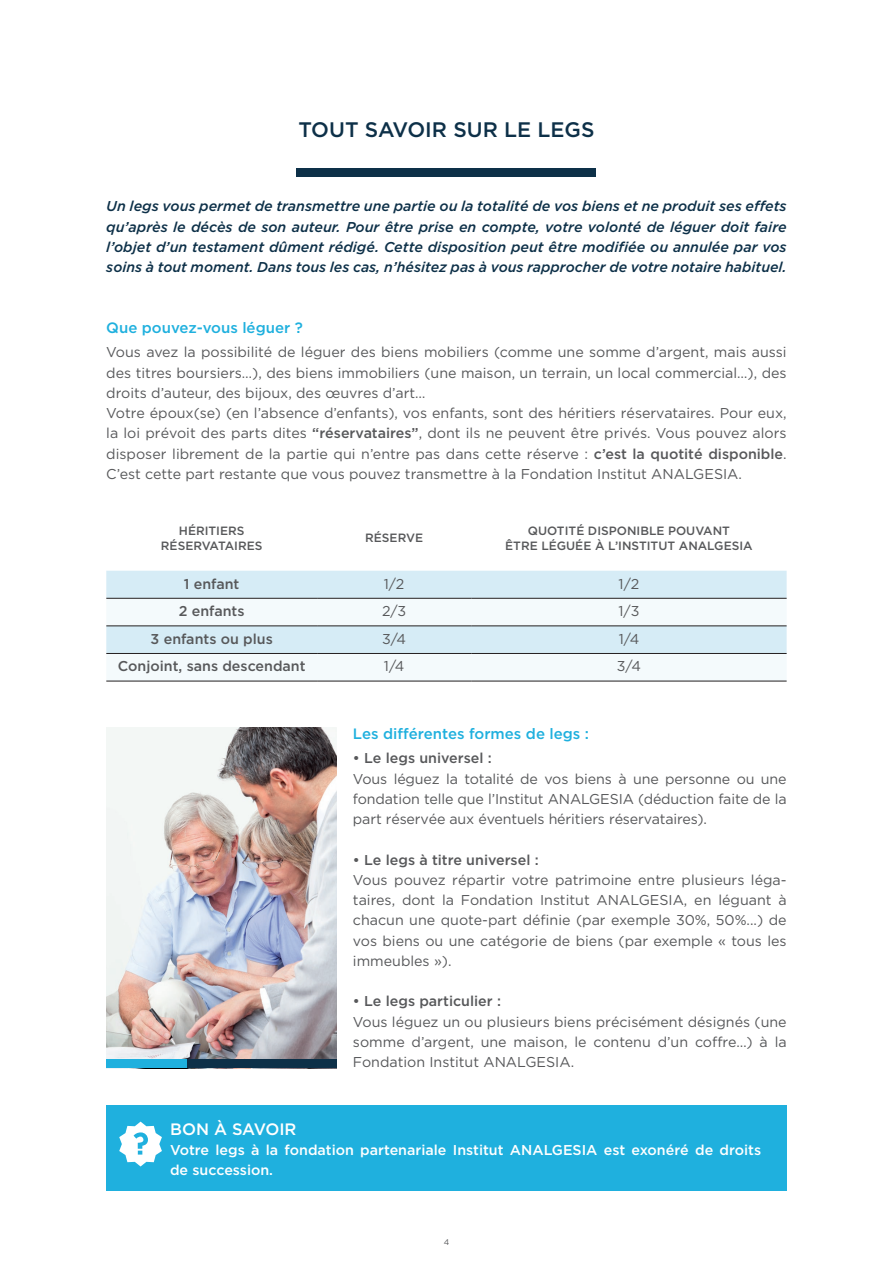
<style>
.page{position:relative;width:893px;height:1263px;background:#fff}
.page>*{position:absolute;margin:0;border:0;box-sizing:border-box;transform-origin:0 0}
.t1{font:500 21px "Gotham";color:#0d3048}
.t2{font:500 16.5px "Gotham";color:#fff}
.t3{font:500 15px "Gotham";color:#1fb0de}
.t4{font:14.25px/20.2px "Gotham";color:#57585a;text-align:justify}
.t5{font:italic 500 14.25px/20.2px "Gotham";color:#0d3048;text-align:justify}
.t6{font:500 14.25px "Gotham";color:#57585a}
.t7{font:500 14.25px/20.2px "Gotham";color:#fff}
.t8{font:500 12px/15px "Gotham";color:#57585a;text-align:center}
.t9{font:8.25px "Gotham";color:#57585a}
.s1{font-weight:500}
</style>
<div class="page">
<div style="left:106px;top:1106px;width:681px;height:85px;background:#1fb0de"></div>
<div style="left:106px;top:571px;width:681px;height:27px;background:#d6ecf6"></div>
<svg style="left:106px;top:599px;width:681px;height:82px;fill:#f4fafc"></svg>
<hr style="left:106px;top:681px;width:211px;height:1px;background:#231f20">
<hr style="left:317px;top:681px;width:154px;height:1px;background:#231f20">
<hr style="left:471px;top:681px;width:316px;height:1px;background:#231f20">
<hr style="left:106px;top:653px;width:211px;height:1px;background:#231f20">
<hr style="left:317px;top:653px;width:154px;height:1px;background:#231f20">
<hr style="left:471px;top:653px;width:316px;height:1px;background:#231f20">
<hr style="left:106px;top:626px;width:211px;height:1px;background:#231f20">
<hr style="left:317px;top:626px;width:154px;height:1px;background:#231f20">
<hr style="left:471px;top:626px;width:316px;height:1px;background:#231f20">
<hr style="left:106px;top:598px;width:211px;height:1px;background:#231f20">
<hr style="left:317px;top:598px;width:154px;height:1px;background:#231f20">
<hr style="left:471px;top:598px;width:316px;height:1px;background:#231f20">
<svg style="left:119px;top:1121px;width:43px;height:45px"></svg>
<div style="left:297px;top:168px;width:299px;height:8px;background:#0d3048"></div>
<img style="left:106px;top:728px;width:231px;height:331px">
<div style="left:106px;top:1059px;width:82px;height:9px;background:#1fb0de"></div>
<div style="left:188px;top:1059px;width:149px;height:9px;background:#0d3048"></div>
<h1 class="t1" style="left:298px;top:117px;width:298px">TOUT SAVOIR SUR LE LEGS</h1>
<p class="t5" style="left:106px;top:196px;width:682px">Un legs vous permet de transmettre une partie ou la totalité de vos biens et ne produit ses effets qu’après le décès de son auteur. Pour être prise en compte, votre volonté de léguer doit faire l’objet d’un testament dûment rédigé. Cette disposition peut être modifiée ou annulée par vos soins à tout moment. Dans tous les cas, n’hésitez pas à vous rapprocher de votre notaire habituel.</p>
<p class="t3" style="left:106px;top:319px;width:198px">Que pouvez-vous léguer ?</p>
<p class="t4" style="left:106px;top:342px;width:682px;text-align:left">Vous avez la possibilité de léguer des biens mobiliers (comme une somme d’argent, mais aussi des titres boursiers…), des biens immobiliers (une maison, un terrain, un local commercial…), des droits d’auteur, des bijoux, des œuvres d’art…<br>Votre époux(se) (en l’absence d’enfants), vos enfants, sont des héritiers réservataires. Pour eux, la loi prévoit des parts dites <span class="s1">“réservataires”</span>, dont ils ne peuvent être privés. Vous pouvez alors disposer librement de la partie qui n’entre pas dans cette réserve : <span class="s1">c’est la quotité disponible</span>.<br>C’est cette part restante que vous pouvez transmettre à la Fondation Institut ANALGESIA.</p>
<p class="t8" style="left:161px;top:523px;width:103px">HÉRITIERS<br>RÉSERVATAIRES</p>
<p class="t8" style="left:365px;top:530px;width:59px">RÉSERVE</p>
<p class="t8" style="left:505px;top:523px;width:249px">QUOTITÉ DISPONIBLE POUVANT<br>ÊTRE LÉGUÉE À L’INSTITUT ANALGESIA</p>
<p class="t6" style="left:184px;top:575px;width:57px">1 enfant</p>
<p class="t4" style="left:384px;top:573px;width:22px">1/2</p>
<p class="t4" style="left:619px;top:573px;width:22px">1/2</p>
<p class="t6" style="left:179px;top:603px;width:67px">2 enfants</p>
<p class="t4" style="left:382px;top:601px;width:26px">2/3</p>
<p class="t4" style="left:618px;top:601px;width:22px">1/3</p>
<p class="t6" style="left:151px;top:631px;width:124px">3 enfants ou plus</p>
<p class="t4" style="left:382px;top:628px;width:26px">3/4</p>
<p class="t4" style="left:619px;top:628px;width:22px">1/4</p>
<p class="t6" style="left:118px;top:658px;width:189px">Conjoint, sans descendant</p>
<p class="t4" style="left:384px;top:656px;width:22px">1/4</p>
<p class="t4" style="left:617px;top:656px;width:26px">3/4</p>
<p class="t3" style="left:353px;top:725px;width:238px">Les différentes formes de legs :</p>
<p class="t6" style="left:353px;top:750px;width:140px">• Le legs universel :</p>
<p class="t4" style="left:353px;top:768px;width:435px">Vous léguez la totalité de vos biens à une personne ou une fondation telle que l’Institut ANALGESIA (déduction faite de la part réservée aux éventuels héritiers réservataires).</p>
<p class="t6" style="left:353px;top:851px;width:187px">• Le legs à titre universel :</p>
<p class="t4" style="left:353px;top:869px;width:435px">Vous pouvez répartir votre patrimoine entre plusieurs léga&shy;taires, dont la Fondation Institut ANALGESIA, en léguant à chacun une quote-part définie (par exemple 30%, 50%...) de vos biens ou une catégorie de biens (par exemple « tous les immeubles »).</p>
<p class="t6" style="left:353px;top:993px;width:150px">• Le legs particulier :</p>
<p class="t4" style="left:353px;top:1011px;width:435px">Vous léguez un ou plusieurs biens précisément désignés (une somme d’argent, une maison, le contenu d’un coffre…) à la Fondation Institut ANALGESIA.</p>
<p class="t2" style="left:170px;top:1119px;width:128px">BON À SAVOIR</p>
<p class="t7" style="left:170px;top:1139px;width:593px">Votre legs à la fondation partenariale Institut ANALGESIA est exonéré de droits de succession.</p>
<p class="t9" style="left:444px;top:1238px;width:7px">4</p>
</div>
